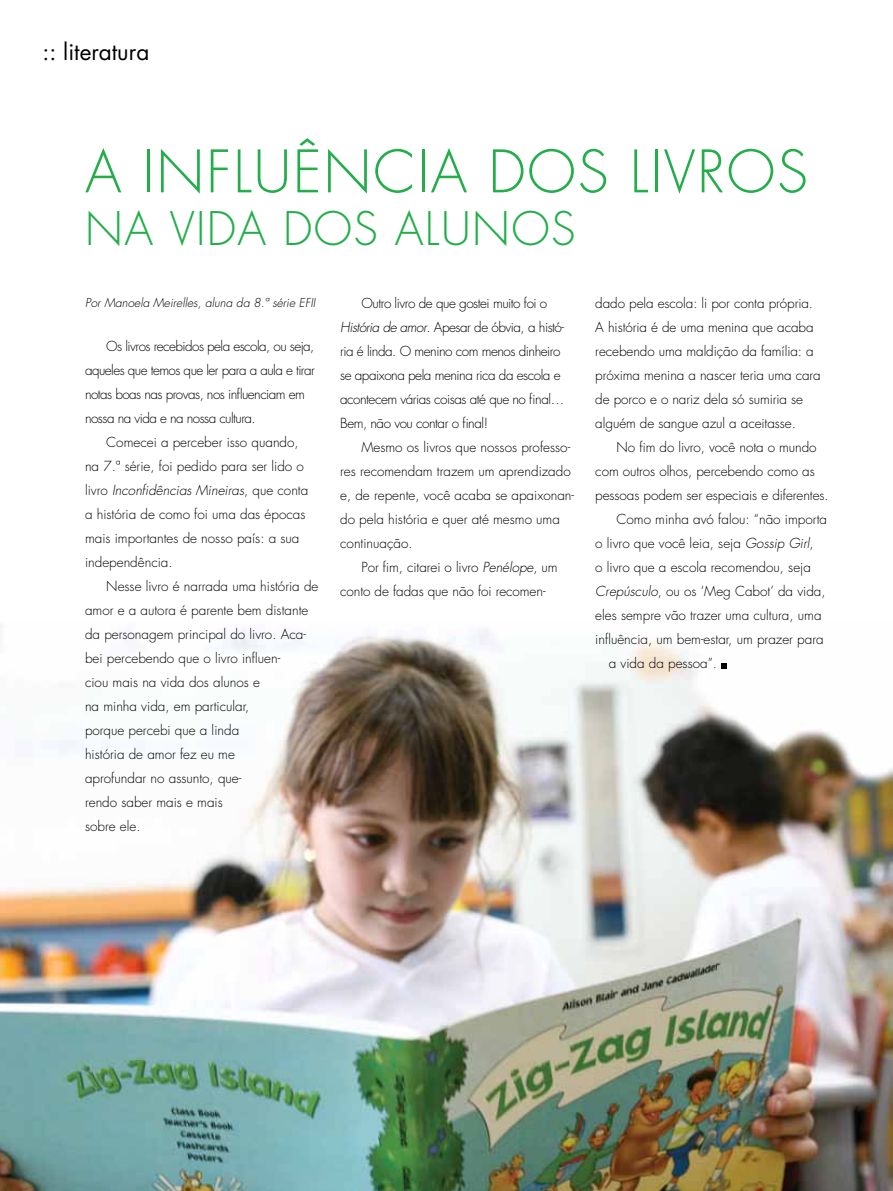
<style>
.page{position:relative;width:893px;height:1191px;background:#fff}
.page>*{position:absolute;margin:0;border:0;box-sizing:border-box;transform-origin:0 0}
.t1{font:300 57px "Futura";letter-spacing:.03em;color:#24ae4b}
.t2{font:300 45px "Futura";letter-spacing:.03em;color:#24ae4b}
.t3{font:22.5px "Futura";color:#000}
.t4{font:300 13.5px/24px "Futura";color:#000}
.t5{font:300 13.5px/24px "Futura";letter-spacing:-.035em;color:#000}
.t6{font:300 13.5px/24px "Futura";letter-spacing:-.04em;color:#000}
.t7{font:italic 300 12px "Futura";color:#000}
.s1{font-style:italic}
</style>
<div class="page">
<img style="left:0;top:625px;width:893px;height:566px">
<svg style="left:721px;top:663px;width:6px;height:5px"></svg>
<h3 class="t3" style="left:43px;top:37px;width:108px">:: literatura</h3>
<h1 class="t1" style="left:85px;top:137px;width:724px">A influên cia dos livros</h1>
<h2 class="t2" style="left:85px;top:201px;width:492px">na vida dos alun os</h2>
<p class="t7" style="left:85px;top:295px;width:232px">Por Manoela Meirelles, aluna da 8.ª série EFII</p>
<p class="t6" style="left:85px;top:334px;width:231px;text-indent:21px">Os livros recebidos pela escola, ou seja, aqueles que temos que ler para a aula e tirar notas boas nas provas, nos influenciam em nossa na vida e na nossa cultura.</p>
<p class="t4" style="left:85px;top:430px;width:225px;text-indent:21px">Comecei a perceber isso quando, na 7.ª série, foi pedido para ser lido o livro <span class="s1">Inconfidências Mineiras</span>, que conta a história de como foi uma das épocas mais importantes de nosso país: a sua independência.</p>
<p class="t4" style="left:85px;top:574px;width:235px;text-indent:21px">Nesse livro é narrada uma história de amor e a autora é parente bem distante da personagem principal do livro. Aca&shy;bei percebendo que o livro influen-<br>ciou mais na vida dos alunos e<br>na minha vida, em particular,<br>porque percebi que a linda<br>história de amor fez eu me<br>aprofundar no assunto, que-<br>rendo saber mais e mais<br>sobre ele.</p>
<p class="t5" style="left:340px;top:291px;width:225px;text-indent:21px">Outro livro de que gostei muito foi o <span class="s1">História de amor</span>. Apesar de óbvia, a histó&shy;ria é linda. O menino com menos dinheiro se apaixona pela menina rica da escola e acontecem várias coisas até que no final… Bem, não vou contar o final!</p>
<p class="t4" style="left:340px;top:435px;width:235px;text-indent:21px">Mesmo os livros que nossos professo&shy;res recomendam trazem um aprendizado e, de repente, você acaba se apaixonan&shy;do pela história e quer até mesmo uma continuação.</p>
<p class="t4" style="left:340px;top:555px;width:219px;text-indent:21px">Por fim, citarei o livro <span class="s1">Penélope</span>, um conto de fadas que não foi recomen-</p>
<p class="t4" style="left:595px;top:291px;width:227px">dado pela escola: li por conta própria.<br>A história é de uma menina que acaba recebendo uma maldição da família: a próxima menina a nascer teria uma cara de porco e o nariz dela só sumiria se alguém de sangue azul a aceitasse.</p>
<p class="t4" style="left:617px;top:435px;width:202px">No fim do livro, você nota o mundo</p>
<p class="t4" style="left:595px;top:459px;width:221px">com outros olhos, percebendo como as</p>
<p class="t4" style="left:595px;top:483px;width:235px">pessoas podem ser especiais e diferentes.</p>
<p class="t4" style="left:617px;top:507px;width:212px">Como minha avó falou: “não importa</p>
<p class="t4" style="left:595px;top:531px;width:220px">o livro que você leia, seja <span class="s1">Gossip Girl</span>,</p>
<p class="t4" style="left:595px;top:555px;width:217px">o livro que a escola recomendou, seja</p>
<p class="t4" style="left:595px;top:579px;width:232px"><span class="s1">Crepúsculo</span>, ou os ‘Meg Cabot’ da vida,</p>
<p class="t4" style="left:595px;top:603px;width:228px">eles sempre vão trazer uma cultura, uma</p>
<p class="t4" style="left:595px;top:627px;width:230px">influência, um bem-estar, um prazer para</p>
<p class="t4" style="left:609px;top:651px;width:110px">a vida da pessoa”.</p>
</div>
